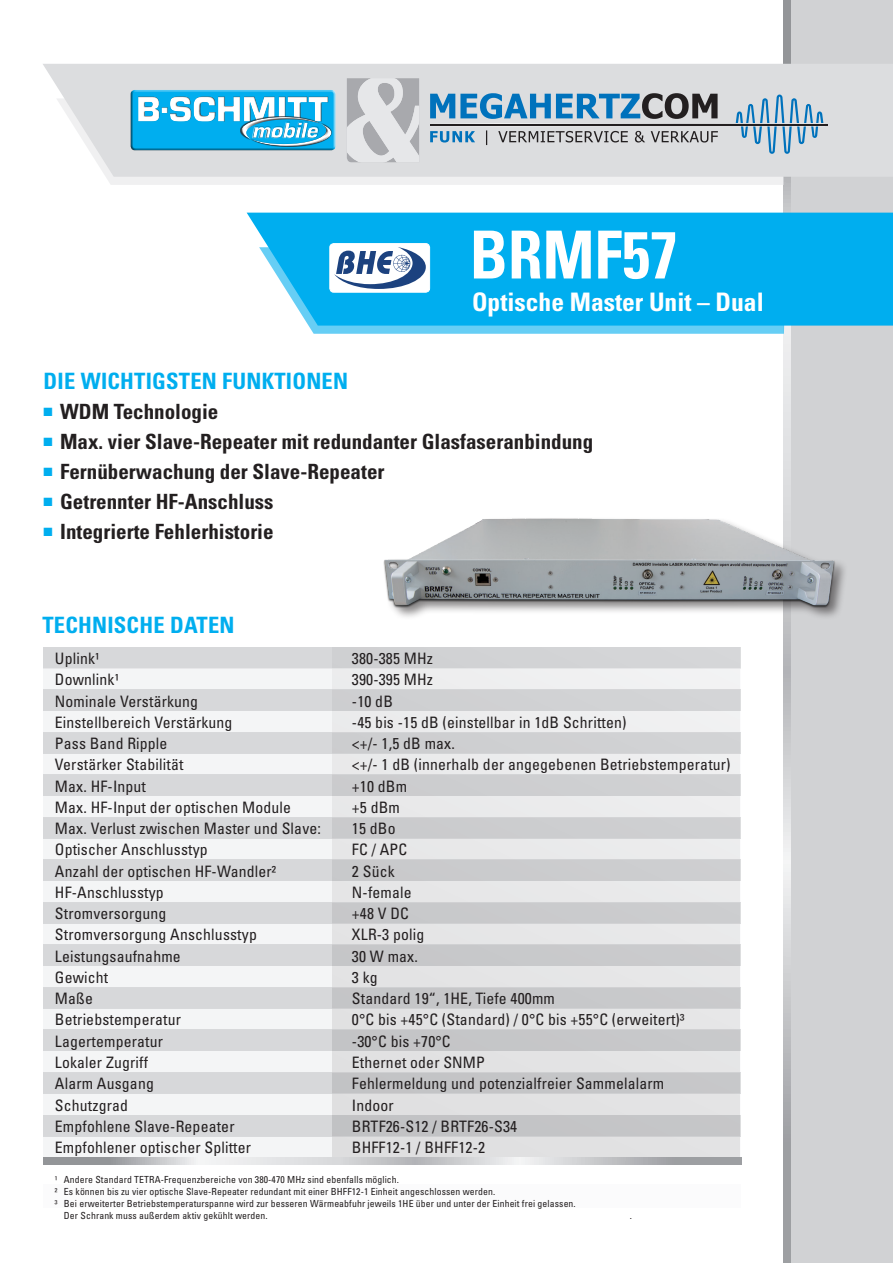
<style>
.page{position:relative;width:893px;height:1263px;background:#fff}
.page>*{position:absolute;margin:0;border:0;box-sizing:border-box;transform-origin:0 0}
.t1{font:700 condensed 66.3px "Univers";color:#fff;scale:.94 1}
.t2{font:700 condensed 25.5px "Univers";color:#fff}
.t3{font:700 condensed 22.5px "Univers";letter-spacing:.01em;color:#00aeef}
.t4{font:700 condensed 21px "Univers";color:#231f20}
.t5{font:condensed 15.75px "Univers";letter-spacing:.01em;color:#231f20}
.t6{font:condensed 9.75px/11.7px "Univers";letter-spacing:.01em;color:#231f20}
.s1{color:#00aeef}
</style>
<div class="page">
<div style="left:787px;top:0;width:106px;height:1263px;background:#d1d2d4"></div>
<svg style="left:784px;top:0;width:7px;height:1263px"></svg>
<svg style="left:309px;top:326px;width:478px;height:8px;fill:#66cef5"></svg>
<svg style="left:247px;top:213px;width:646px;height:113px;fill:#00aeef"></svg>
<img style="left:383px;top:505px;width:459px;height:118px">
<div style="left:44px;top:647px;width:697px;height:21px;background:#d4d5d7"></div>
<div style="left:44px;top:668px;width:697px;height:22px;background:#f8f8f9"></div>
<div style="left:44px;top:711px;width:697px;height:21px;background:#f0f0f1"></div>
<div style="left:44px;top:753px;width:697px;height:22px;background:#eeeff0"></div>
<div style="left:44px;top:796px;width:697px;height:21px;background:#ededee"></div>
<div style="left:44px;top:838px;width:697px;height:22px;background:#ebeced"></div>
<div style="left:44px;top:881px;width:697px;height:21px;background:#eaeaeb"></div>
<div style="left:44px;top:923px;width:697px;height:22px;background:#e9e9ea"></div>
<div style="left:44px;top:966px;width:697px;height:21px;background:linear-gradient(to right,#f5f6f7,#e1e1e2)"></div>
<div style="left:44px;top:1008px;width:697px;height:22px;background:linear-gradient(to right,#f5f6f7,#e0e0e1)"></div>
<div style="left:44px;top:1051px;width:697px;height:21px;background:linear-gradient(to right,#f6f7f8,#dededf)"></div>
<div style="left:44px;top:1094px;width:697px;height:21px;background:linear-gradient(to right,#f6f7f8,#dddcdd)"></div>
<div style="left:44px;top:1136px;width:697px;height:21px;background:linear-gradient(to right,#f6f7f8,#dbdbdc)"></div>
<div style="left:44px;top:690px;width:697px;height:21px;background:#d3d4d6"></div>
<div style="left:44px;top:732px;width:697px;height:21px;background:#d2d3d5"></div>
<div style="left:44px;top:775px;width:697px;height:21px;background:#d0d1d3"></div>
<div style="left:44px;top:817px;width:697px;height:21px;background:#cfd0d2"></div>
<div style="left:44px;top:860px;width:697px;height:21px;background:#cdced0"></div>
<div style="left:44px;top:902px;width:697px;height:21px;background:#cccdcf"></div>
<div style="left:44px;top:945px;width:697px;height:21px;background:linear-gradient(to right,#d8d9db,#c5c5c7)"></div>
<div style="left:44px;top:987px;width:697px;height:21px;background:linear-gradient(to right,#d8d9db,#c3c3c5)"></div>
<div style="left:44px;top:1030px;width:697px;height:21px;background:linear-gradient(to right,#d9dadc,#c1c2c4)"></div>
<div style="left:44px;top:1072px;width:697px;height:22px;background:linear-gradient(to right,#d9dadc,#c0c0c2)"></div>
<div style="left:44px;top:1115px;width:697px;height:21px;background:linear-gradient(to right,#d9dadc,#bebfc1)"></div>
<div style="left:44px;top:1184px;width:697px;height:23px;background:#f8f8f9"></div>
<svg style="left:44px;top:1157px;width:697px;height:7px"></svg>
<div style="left:330px;top:244px;width:100px;height:48px;background:#fff;border-radius:4px"></div>
<div style="left:330px;top:243px;width:100px;height:49px;border:1px solid #fff;border-radius:4px"></div>
<svg style="left:334px;top:247px;width:92px;height:42px"></svg>
<div style="left:106px;top:177px;width:678px;height:8px;background:#f0f0f1"></div>
<svg style="left:43px;top:64px;width:850px;height:113px;fill:#dcdddf"></svg>
<div style="left:130px;top:89px;width:206px;height:64px;background:#231f20;opacity:.75"></div>
<div style="left:133px;top:92px;width:200px;height:56px;background:#00aeef;border-radius:2px"></div>
<div style="left:250px;top:121px;width:82px;height:24px;background:#fff;opacity:.75"></div>
<div style="left:249px;top:122px;width:82px;height:25px;background:#231f20;opacity:.75"></div>
<svg style="left:138px;top:96px;width:193px;height:50px"></svg>
<div style="left:309px;top:126px;width:9px;height:11px;background:#fff;opacity:.75"></div>
<div style="left:306px;top:127px;width:12px;height:12px;background:#231f20;opacity:.75"></div>
<hr style="left:430px;top:124px;width:397px;height:1px;background:#231f20">
<svg style="left:430px;top:93px;width:395px;height:61px"></svg>
<svg style="left:347px;top:78px;width:72px;height:84px"></svg>
<p class="t1" style="left:470px;top:214px;width:222px">BRMF57</p>
<p class="t2" style="left:472px;top:286px;width:293px">Optische Master Unit – Dual</p>
<p class="t3" style="left:44px;top:367px;width:306px">DIE WICHTIGSTEN FUNKTIONEN</p>
<p class="t4" style="left:44px;top:399px;width:176px"><span class="s1">■</span> WDM Technologie</p>
<p class="t4" style="left:44px;top:429px;width:551px"><span class="s1">■</span> Max. vier Slave-Repeater mit redundanter Glasfaseranbindung</p>
<p class="t4" style="left:44px;top:459px;width:342px"><span class="s1">■</span> Fernüberwachung der Slave-Repeater</p>
<p class="t4" style="left:44px;top:489px;width:231px"><span class="s1">■</span> Getrennter HF-Anschluss</p>
<p class="t4" style="left:44px;top:519px;width:231px"><span class="s1">■</span> Integrierte Fehlerhistorie</p>
<p class="t3" style="left:43px;top:612px;width:194px">TECHNISCHE DATEN</p>
<p class="t5" style="left:55px;top:648px;width:46px">Uplink¹</p>
<p class="t5" style="left:352px;top:648px;width:83px">380-385 MHz</p>
<p class="t5" style="left:55px;top:670px;width:66px">Downlink¹</p>
<p class="t5" style="left:352px;top:670px;width:83px">390-395 MHz</p>
<p class="t5" style="left:55px;top:691px;width:145px">Nominale Verstärkung</p>
<p class="t5" style="left:352px;top:691px;width:43px">-10 dB</p>
<p class="t5" style="left:55px;top:712px;width:179px">Einstellbereich Verstärkung</p>
<p class="t5" style="left:352px;top:712px;width:276px">-45 bis -15 dB (einstellbar in 1dB Schritten)</p>
<p class="t5" style="left:55px;top:733px;width:114px">Pass Band Ripple</p>
<p class="t5" style="left:352px;top:733px;width:104px">&lt;+/- 1,5 dB max.</p>
<p class="t5" style="left:55px;top:755px;width:130px">Verstärker Stabilität</p>
<p class="t5" style="left:352px;top:755px;width:380px">&lt;+/- 1 dB (innerhalb der angegebenen Betriebstemperatur)</p>
<p class="t5" style="left:55px;top:776px;width:93px">Max. HF-Input</p>
<p class="t5" style="left:352px;top:776px;width:57px">+10 dBm</p>
<p class="t5" style="left:55px;top:797px;width:238px">Max. HF-Input der optischen Module</p>
<p class="t5" style="left:352px;top:797px;width:50px">+5 dBm</p>
<p class="t5" style="left:55px;top:818px;width:268px">Max. Verlust zwischen Master und Slave:</p>
<p class="t5" style="left:352px;top:818px;width:45px">15 dBo</p>
<p class="t5" style="left:55px;top:840px;width:154px">Optischer Anschlusstyp</p>
<p class="t5" style="left:352px;top:840px;width:57px">FC / APC</p>
<p class="t5" style="left:55px;top:861px;width:223px">Anzahl der optischen HF-Wandler²</p>
<p class="t5" style="left:352px;top:861px;width:44px">2 Sück</p>
<p class="t5" style="left:55px;top:882px;width:110px">HF-Anschlusstyp</p>
<p class="t5" style="left:352px;top:882px;width:61px">N-female</p>
<p class="t5" style="left:55px;top:903px;width:113px">Stromversorgung</p>
<p class="t5" style="left:352px;top:903px;width:59px">+48 V DC</p>
<p class="t5" style="left:55px;top:925px;width:203px">Stromversorgung Anschlusstyp</p>
<p class="t5" style="left:352px;top:925px;width:74px">XLR-3 polig</p>
<p class="t5" style="left:55px;top:946px;width:127px">Leistungsaufnahme</p>
<p class="t5" style="left:352px;top:946px;width:67px">30 W max.</p>
<p class="t5" style="left:55px;top:967px;width:55px">Gewicht</p>
<p class="t5" style="left:352px;top:967px;width:27px">3 kg</p>
<p class="t5" style="left:55px;top:989px;width:40px">Maße</p>
<p class="t5" style="left:352px;top:989px;width:205px">Standard 19“, 1HE, Tiefe 400mm</p>
<p class="t5" style="left:55px;top:1010px;width:128px">Betriebstemperatur</p>
<p class="t5" style="left:352px;top:1010px;width:334px">0°C bis +45°C (Standard) / 0°C bis +55°C (erweitert)³</p>
<p class="t5" style="left:55px;top:1031px;width:110px">Lagertemperatur</p>
<p class="t5" style="left:352px;top:1031px;width:100px">-30°C bis +70°C</p>
<p class="t5" style="left:55px;top:1052px;width:95px">Lokaler Zugriff</p>
<p class="t5" style="left:352px;top:1052px;width:135px">Ethernet oder SNMP</p>
<p class="t5" style="left:55px;top:1074px;width:100px">Alarm Ausgang</p>
<p class="t5" style="left:352px;top:1074px;width:314px">Fehlermeldung und potenzialfreier Sammelalarm</p>
<p class="t5" style="left:55px;top:1095px;width:75px">Schutzgrad</p>
<p class="t5" style="left:352px;top:1095px;width:43px">Indoor</p>
<p class="t5" style="left:55px;top:1116px;width:181px">Empfohlene Slave-Repeater</p>
<p class="t5" style="left:352px;top:1116px;width:167px">BRTF26-S12 / BRTF26-S34</p>
<p class="t5" style="left:55px;top:1137px;width:198px">Empfohlener optischer Splitter</p>
<p class="t5" style="left:352px;top:1137px;width:135px">BHFF12-1 / BHFF12-2</p>
<p class="t6" style="left:55px;top:1174px;width:442px">¹ Andere Standard TETRA-Frequenzbereiche von 380-470 MHz sind ebenfalls möglich.<br>² Es können bis zu vier optische Slave-Repeater redundant mit einer BHFF12-1 Einheit angeschlossen werden.</p>
<p class="t6" style="left:64px;top:1197px;width:513px;line-height:12.6px;text-indent:-9px">³ Bei erweiterter Betriebstemperaturspanne wird zur besseren Wärmeabfuhr jeweils 1HE über und unter der Einheit frei gelassen.<br>Der Schrank muss außerdem aktiv gekühlt werden.</p>
<p class="t6" style="left:630px;top:1210px;width:4px">.</p>
</div>
